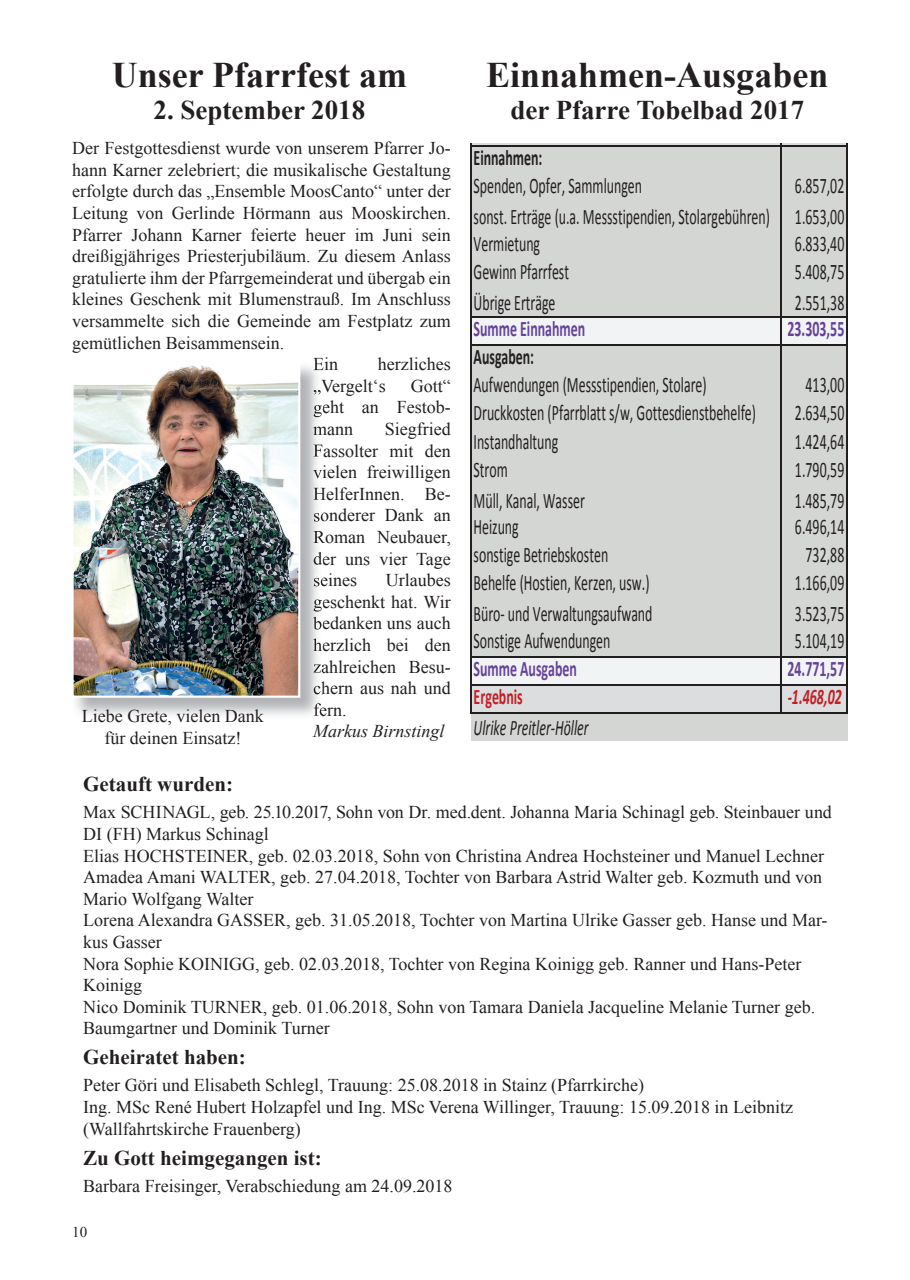
<style>
.page{position:relative;width:910px;height:1280px;background:#fff}
.page>*{position:absolute;margin:0;border:0;box-sizing:border-box;transform-origin:0 0}
.t1{font:700 36px "Times New Roman";color:#231f20}
.t2{font:700 27px "Times New Roman";color:#231f20}
.t3{font:22.35px/31px "Calibri";color:#231f20;text-align:right;scale:.62 1}
.t4{font:700 22.35px "Calibri";color:#64439b;scale:.62 1}
.t5{font:italic 22.35px "Calibri";color:#231f20;scale:.62 1}
.t6{font:700 22.35px "Calibri";letter-spacing:-.005em;color:#231f20;scale:.62 1}
.t7{font:italic 700 22.35px "Calibri";color:#c22025;scale:.62 1}
.t8{font:700 22.35px "Calibri";color:#c22025;scale:.62 1}
.t9{font:700 21px "Times New Roman";color:#231f20}
.t10{font:18px/21.6px "Times New Roman";color:#231f20}
.t11{font:italic 18px "Times New Roman";color:#231f20}
.t12{font:15px "Times New Roman";color:#231f20}
</style>
<div class="page">
<img style="left:76px;top:366px;width:246px;height:350px">
<svg style="left:313px;top:362px;width:9px;height:8px"></svg>
<img style="left:314px;top:379px;width:8px;height:17px">
<img style="left:314px;top:401px;width:8px;height:16px">
<img style="left:313px;top:422px;width:9px;height:17px">
<svg style="left:313px;top:444px;width:9px;height:13px"></svg>
<img style="left:313px;top:466px;width:9px;height:16px">
<svg style="left:313px;top:487px;width:9px;height:13px"></svg>
<svg style="left:314px;top:509px;width:8px;height:13px"></svg>
<img style="left:313px;top:530px;width:9px;height:16px">
<img style="left:314px;top:552px;width:8px;height:16px">
<svg style="left:314px;top:574px;width:8px;height:12px"></svg>
<img style="left:314px;top:595px;width:8px;height:17px">
<svg style="left:313px;top:617px;width:9px;height:13px"></svg>
<svg style="left:313px;top:638px;width:9px;height:13px"></svg>
<svg style="left:313px;top:660px;width:9px;height:13px"></svg>
<svg style="left:314px;top:682px;width:8px;height:12px"></svg>
<svg style="left:314px;top:703px;width:8px;height:13px"></svg>
<img style="left:74px;top:365px;width:223px;height:330px">
<div style="left:71px;top:361px;width:229px;height:337px;border:2px solid #fff"></div>
<div style="left:471px;top:143px;width:376px;height:598px;background:#d4d6d4"></div>
<hr style="left:472px;top:143px;width:375px;height:3px;background:#dcdddf">
<div style="left:472px;top:317px;width:375px;height:28px;background:#f2f3f4"></div>
<div style="left:472px;top:656px;width:375px;height:29px;background:#f2f3f4"></div>
<div style="left:472px;top:685px;width:375px;height:28px;background:#dcdddf"></div>
<hr style="left:471px;top:143px;width:1px;height:571px;background:#231f20">
<hr style="left:780px;top:143px;width:2px;height:571px;background:#231f20">
<hr style="left:846px;top:143px;width:1px;height:571px;background:#231f20">
<hr style="left:472px;top:145px;width:375px;height:2px;background:#231f20">
<hr style="left:472px;top:316px;width:375px;height:2px;background:#231f20">
<hr style="left:472px;top:344px;width:375px;height:2px;background:#231f20">
<hr style="left:472px;top:656px;width:375px;height:1px;background:#231f20">
<hr style="left:472px;top:684px;width:375px;height:2px;background:#231f20">
<hr style="left:472px;top:712px;width:375px;height:2px;background:#231f20">
<h1 class="t1" style="left:112px;top:50px;width:297px">Unser Pfarrfest am</h1>
<h2 class="t2" style="left:154px;top:92px;width:213px">2. September 2018</h2>
<p class="t10" style="left:72px;top:137px;width:380px">Der Festgottesdienst wurde von unserem Pfarrer Jo-</p>
<p class="t10" style="left:72px;top:159px;width:380px">hann Karner zelebriert; die musikalische Gestaltung</p>
<p class="t10" style="left:72px;top:180px;width:380px">erfolgte durch das „Ensemble MoosCanto“ unter der</p>
<p class="t10" style="left:72px;top:202px;width:380px">Leitung von Gerlinde Hörmann aus Mooskirchen.</p>
<p class="t10" style="left:72px;top:223px;width:380px">Pfarrer Johann Karner feierte heuer im Juni sein</p>
<p class="t10" style="left:72px;top:245px;width:380px">dreißigjähriges Priesterjubiläum. Zu diesem Anlass</p>
<p class="t10" style="left:72px;top:267px;width:380px">gratulierte ihm der Pfarrgemeinderat und übergab ein</p>
<p class="t10" style="left:72px;top:288px;width:380px">kleines Geschenk mit Blumenstrauß. Im Anschluss</p>
<p class="t10" style="left:72px;top:310px;width:380px">versammelte sich die Gemeinde am Festplatz zum</p>
<p class="t10" style="left:72px;top:331px;width:213px">gemütlichen Beisammensein.</p>
<p class="t10" style="left:313px;top:353px;width:27px">Ein</p>
<p class="t10" style="left:313px;top:353px;width:139px;text-indent:65px">herzliches „Vergelt‘s</p>
<p class="t10" style="left:313px;top:375px;width:139px;text-align:justify;text-indent:98px">Gott“ geht an Festob&shy;mann</p>
<p class="t10" style="left:313px;top:418px;width:139px;text-align:justify;text-indent:72px">Siegfried Fassolter mit den vielen freiwilligen HelferInnen. Be&shy;sonderer Dank an Roman Neubauer, der uns vier Tage seines</p>
<p class="t10" style="left:313px;top:569px;width:139px;text-align:justify;text-indent:73px">Urlaubes geschenkt hat. Wir bedanken uns auch herzlich bei den zahlreichen Besu&shy;chern aus nah und fern.</p>
<p class="t11" style="left:313px;top:719px;width:133px">Markus Birnstingl</p>
<p class="t10" style="left:82px;top:705px;width:183px;text-align:center">Liebe Grete, vielen Dank für deinen Einsatz!</p>
<h1 class="t1" style="left:486px;top:50px;width:344px">Einnahmen-Ausgaben</h1>
<h2 class="t2" style="left:510px;top:92px;width:295px">der Pfarre Tobelbad 2017</h2>
<p class="t6" style="left:474px;top:143px;width:112px">Einnahmen:</p>
<p class="t3" style="left:474px;top:170px;width:273px">Spenden, Opfer, Sammlungen</p>
<p class="t3" style="left:474px;top:170px;width:599px">6.857,02<br>sonst. Erträge (u.a. Messstipendien, Stolargebühren) 1.653,00</p>
<p class="t3" style="left:474px;top:228px;width:109px">Vermietung</p>
<p class="t3" style="left:795px;top:228px;width:81px">6.833,40</p>
<p class="t3" style="left:474px;top:256px;width:155px">Gewinn Pfarrfest</p>
<p class="t3" style="left:795px;top:256px;width:81px">5.408,75</p>
<p class="t3" style="left:474px;top:287px;width:134px">Übrige Erträge</p>
<p class="t3" style="left:795px;top:287px;width:81px">2.551,38</p>
<p class="t4" style="left:474px;top:314px;width:181px">Summe Einnahmen</p>
<p class="t4" style="left:787px;top:314px;width:93px">23.303,55</p>
<p class="t6" style="left:474px;top:343px;width:99px">Ausgaben:</p>
<p class="t3" style="left:474px;top:369px;width:377px">Aufwendungen (Messstipendien, Stolare)</p>
<p class="t3" style="left:805px;top:369px;width:64px">413,00</p>
<p class="t3" style="left:474px;top:398px;width:457px">Druckkosten (Pfarrblatt s/w, Gottesdienstbehelfe)</p>
<p class="t3" style="left:795px;top:398px;width:81px">2.634,50</p>
<p class="t3" style="left:474px;top:426px;width:138px">Instandhaltung</p>
<p class="t3" style="left:795px;top:426px;width:81px">1.424,64</p>
<p class="t3" style="left:474px;top:454px;width:57px">Strom</p>
<p class="t3" style="left:795px;top:454px;width:81px">1.790,59</p>
<p class="t3" style="left:474px;top:485px;width:181px">Müll, Kanal, Wasser</p>
<p class="t3" style="left:795px;top:485px;width:81px">1.485,79</p>
<p class="t3" style="left:474px;top:511px;width:74px">Heizung</p>
<p class="t3" style="left:795px;top:511px;width:81px">6.496,14</p>
<p class="t3" style="left:474px;top:539px;width:219px">sonstige Betriebskosten</p>
<p class="t3" style="left:805px;top:539px;width:64px">732,88</p>
<p class="t3" style="left:474px;top:567px;width:285px">Behelfe (Hostien, Kerzen, usw.)</p>
<p class="t3" style="left:795px;top:567px;width:81px">1.166,09</p>
<p class="t3" style="left:474px;top:598px;width:290px">Büro- und Verwaltungsaufwand</p>
<p class="t3" style="left:795px;top:598px;width:81px">3.523,75</p>
<p class="t3" style="left:474px;top:625px;width:222px">Sonstige Aufwendungen</p>
<p class="t3" style="left:795px;top:625px;width:81px">5.104,19</p>
<p class="t4" style="left:474px;top:654px;width:168px">Summe Ausgaben</p>
<p class="t4" style="left:787px;top:654px;width:93px">24.771,57</p>
<p class="t8" style="left:474px;top:682px;width:81px">Ergebnis</p>
<p class="t7" style="left:788px;top:682px;width:89px">-1.468,02</p>
<p class="t5" style="left:474px;top:712px;width:187px">Ulrike Preitler-Höller</p>
<p class="t9" style="left:83px;top:770px;width:151px">Getauft wurden:</p>
<p class="t10" style="left:83px;top:801px;width:750px">Max SCHINAGL, geb. 25.10.2017, Sohn von Dr. med.dent. Johanna Maria Schinagl geb. Steinbauer und DI (FH) Markus Schinagl<br>Elias HOCHSTEINER, geb. 02.03.2018, Sohn von Christina Andrea Hochsteiner und Manuel Lechner Amadea Amani WALTER, geb. 27.04.2018, Tochter von Barbara Astrid Walter geb. Kozmuth und von Mario Wolfgang Walter<br>Lorena Alexandra GASSER, geb. 31.05.2018, Tochter von Martina Ulrike Gasser geb. Hanse und Mar&shy;kus Gasser<br>Nora Sophie KOINIGG, geb. 02.03.2018, Tochter von Regina Koinigg geb. Ranner und Hans-Peter Koinigg<br>Nico Dominik TURNER, geb. 01.06.2018, Sohn von Tamara Daniela Jacqueline Melanie Turner geb.<br>Baumgartner und Dominik Turner</p>
<p class="t9" style="left:83px;top:1043px;width:164px">Geheiratet haben:</p>
<p class="t10" style="left:83px;top:1074px;width:711px">Peter Göri und Elisabeth Schlegl, Trauung: 25.08.2018 in Stainz (Pfarrkirche)<br>Ing. MSc René Hubert Holzapfel und Ing. MSc Verena Willinger, Trauung: 15.09.2018 in Leibnitz (Wallfahrtskirche Frauenberg)</p>
<p class="t9" style="left:83px;top:1143px;width:240px">Zu Gott heimgegangen ist:</p>
<p class="t10" style="left:83px;top:1174px;width:371px">Barbara Freisinger, Verabschiedung am 24.09.2018</p>
<p class="t12" style="left:72px;top:1222px;width:16px">10</p>
</div>
